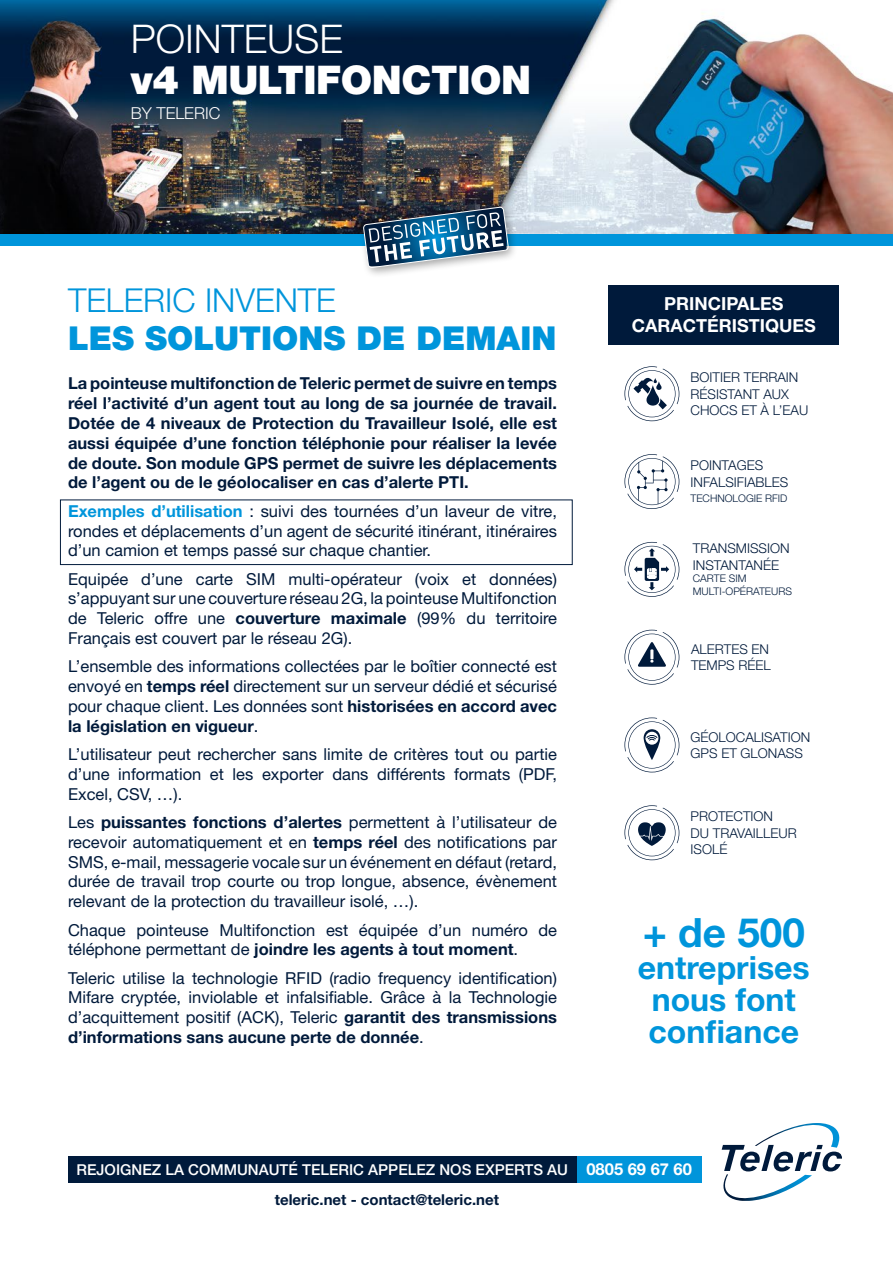
<style>
.page{position:relative;width:893px;height:1263px;background:#fff}
.page>*{position:absolute;margin:0;border:0;box-sizing:border-box;transform-origin:0 0}
.t1{font:700 40.5px "Helvetica Neue LT Pro";color:#0095db}
.t2{font:900 39.6px "Helvetica Neue LT Pro";letter-spacing:-.01em;color:#fff}
.t3{font:300 39.6px "Helvetica Neue LT Pro";color:#fff}
.t4{font:900 33px "Helvetica Neue LT Pro";color:#0095db}
.t5{font:300 33px "Helvetica Neue LT Pro";color:#0095db}
.t6{font:700 32.1px/32.1px "Helvetica Neue LT Pro";color:#0095db;text-align:center}
.t7{font:700 18px/21.6px "Helvetica Neue LT Pro";color:#fff;text-align:center}
.t8{font:16.5px/19.8px "Helvetica Neue LT Pro";color:#001a3b;text-align:justify}
.t9{font:700 16.5px/19.8px "Helvetica Neue LT Pro";color:#001a3b;text-align:justify}
.t10{font:300 16.5px "Helvetica Neue LT Pro";color:#fff}
.t11{font:500 15px/30.3px "Helvetica Neue LT Pro";color:#fff;text-align:center}
.t12{font:300 13.5px/16.2px "Helvetica Neue LT Pro";color:#001a3b}
.t13{font:300 10.5px/12.6px "Helvetica Neue LT Pro";color:#001a3b}
.s1{font-weight:700;color:#0095db}
.s2{font-weight:700}
.s3{font-weight:700;font-size:16.5px}
.s4{font-weight:700;color:#001a3b}
</style>
<div class="page">
<div style="left:0;top:234px;width:893px;height:11px;background:#0095db"></div>
<img style="left:0;top:0;width:893px;height:234px">
<svg style="left:624px;top:805px;width:55px;height:55px"></svg>
<svg style="left:624px;top:630px;width:55px;height:55px"></svg>
<svg style="left:624px;top:454px;width:55px;height:55px"></svg>
<svg style="left:624px;top:542px;width:55px;height:55px"></svg>
<svg style="left:624px;top:717px;width:55px;height:55px"></svg>
<svg style="left:624px;top:366px;width:55px;height:55px"></svg>
<div style="left:60px;top:499px;width:513px;height:66px;border:1px solid #001a3b"></div>
<div style="left:359px;top:202px;width:160px;height:76px;background:#000;opacity:.35"></div>
<img style="left:363px;top:206px;width:146px;height:62px">
<div style="left:609px;top:285px;width:230px;height:60px;background:#001a3b"></div>
<div style="left:68px;top:1157px;width:621px;height:26px;background:#001a3b"></div>
<div style="left:577px;top:1157px;width:125px;height:26px;background:#0095db"></div>
<svg style="left:722px;top:1123px;width:120px;height:78px"></svg>
<h2 class="t3" style="left:131px;top:15px;width:214px">POINTEUSE</h2>
<h2 class="t2" style="left:131px;top:56px;width:402px">v4 MULTIFONCTION</h2>
<p class="t10" style="left:131px;top:103px;width:91px">BY TELERIC</p>
<h3 class="t5" style="left:68px;top:280px;width:269px">TELERIC INVENTE</h3>
<h3 class="t4" style="left:68px;top:318px;width:490px">LES SOLUTIONS DE DEMAIN</h3>
<p class="t9" style="left:68px;top:373px;width:491px">La pointeuse multifonction de Teleric permet de suivre en temps réel l’activité d’un agent tout au long de sa journée de travail.<br>Dotée de 4 niveaux de Protection du Travailleur Isolé, elle est aussi équipée d’une fonction téléphonie pour réaliser la levée de doute. Son module GPS permet de suivre les déplacements de l’agent ou de le géolocaliser en cas d’alerte PTI.</p>
<p class="t8" style="left:68px;top:501px;width:490px"><span class="s1">Exemples d’utilisation</span> : suivi des tournées d’un laveur de vitre, rondes et déplacements d’un agent de sécurité itinérant, itinéraires d’un camion et temps passé sur chaque chantier.</p>
<p class="t8" style="left:68px;top:568px;width:491px">Equipée d’une carte SIM multi-opérateur (voix et données) s’appuyant sur une couverture réseau 2G, la pointeuse Multifonction de Teleric offre une <span class="s2">couverture maximale</span> (99% du territoire Français est couvert par le réseau 2G).</p>
<p class="t8" style="left:68px;top:656px;width:490px">L’ensemble des informations collectées par le boîtier connecté est envoyé en <span class="s2">temps réel</span> directement sur un serveur dédié et sécurisé pour chaque client. Les données sont <span class="s2">historisées en accord avec la législation en vigueur</span>.</p>
<p class="t8" style="left:68px;top:744px;width:490px">L’utilisateur peut rechercher sans limite de critères tout ou partie d’une information et les exporter dans différents formats (PDF, Excel, CSV, …).</p>
<p class="t8" style="left:68px;top:812px;width:491px">Les <span class="s2">puissantes fonctions d’alertes</span> permettent à l’utilisateur de recevoir automatiquement et en <span class="s2">temps réel</span> des notifications par SMS, e-mail, messagerie vocale sur un événement en défaut (retard, durée de travail trop courte ou trop longue, absence, évènement relevant de la protection du travailleur isolé, …).</p>
<p class="t8" style="left:68px;top:919px;width:490px">Chaque pointeuse Multifonction est équipée d’un numéro de téléphone permettant de <span class="s2">joindre les agents à tout moment</span>.</p>
<p class="t8" style="left:68px;top:967px;width:490px">Teleric utilise la technologie RFID (radio frequency identification)<br>Mifare cryptée, inviolable et infalsifiable. Grâce à la Technologie d’acquittement positif (ACK), Teleric <span class="s2">garantit des transmissions d’informations sans aucune perte de donnée</span>.</p>
<p class="t7" style="left:632px;top:292px;width:185px">PRINCIPALES<br>CARACTÉRISTIQUES</p>
<p class="t12" style="left:691px;top:369px;width:119px">BOITIER TERRAIN<br>RÉSISTANT AUX<br>CHOCS ET À L’EAU</p>
<p class="t12" style="left:691px;top:457px;width:99px">POINTAGES<br>INFALSIFIABLES</p>
<p class="t13" style="left:691px;top:492px;width:98px">TECHNOLOGIE RFID</p>
<p class="t12" style="left:693px;top:540px;width:98px">TRANSMISSION<br>INSTANTANÉE</p>
<p class="t13" style="left:693px;top:572px;width:101px">CARTE SIM<br>MULTI-OPÉRATEURS</p>
<p class="t12" style="left:691px;top:641px;width:81px">ALERTES EN<br>TEMPS RÉEL</p>
<p class="t12" style="left:691px;top:728px;width:121px">GÉOLOCALISATION<br>GPS ET GLONASS</p>
<p class="t12" style="left:691px;top:808px;width:108px">PROTECTION<br>DU TRAVAILLEUR<br>ISOLÉ</p>
<h1 class="t1" style="left:643px;top:907px;width:164px">+ de 500</h1>
<h3 class="t6" style="left:638px;top:950px;width:174px">entreprises nous font confiance</h3>
<p class="t11" style="left:77px;top:1154px;width:617px">REJOIGNEZ LA COMMUNAUTÉ TELERIC APPELEZ NOS EXPERTS AU <span class="s3">0805 69 67 60 </span><span class="s4">teleric.net - contact@teleric.net</span></p>
</div>
